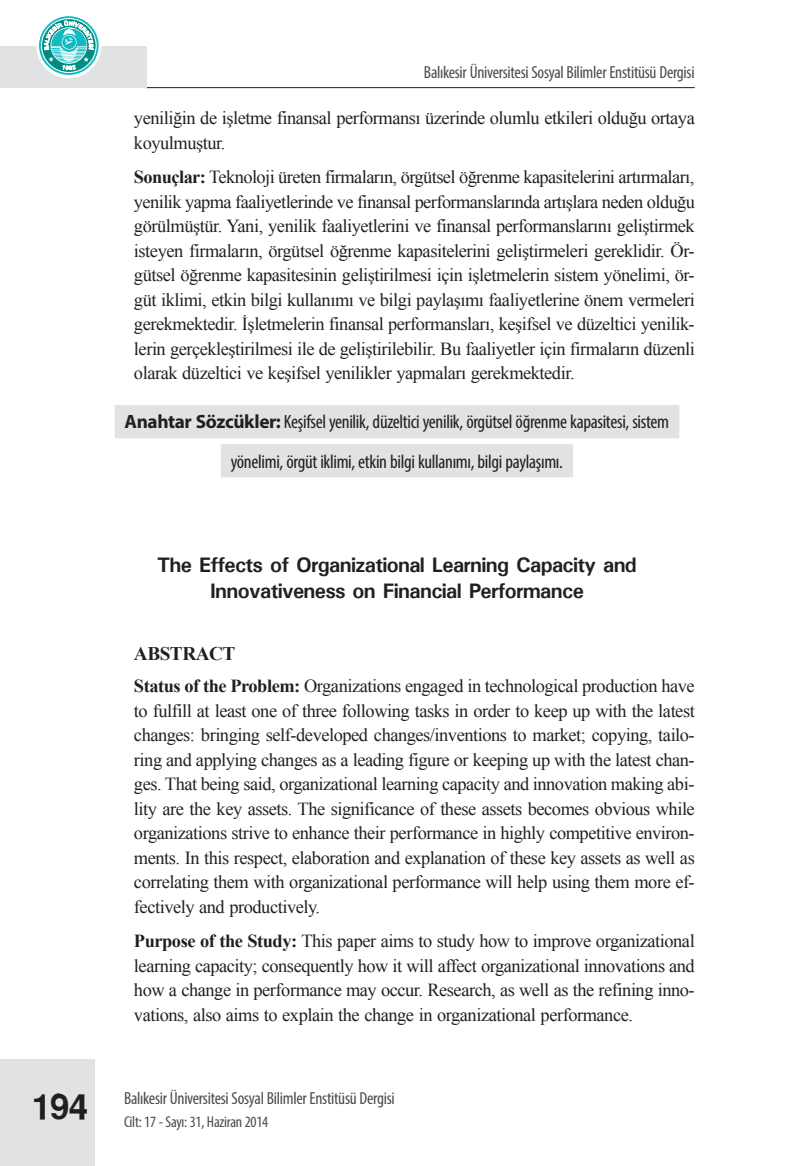
<style>
.page{position:relative;width:794px;height:1166px;background:#fff}
.page>*{position:absolute;margin:0;border:0;box-sizing:border-box;transform-origin:0 0}
.h1Eng{font:700 21px/25.4px "Univers";letter-spacing:-.035em;color:#231f20;text-align:center}
.AnahtarKeywords{font:condensed 19.25px "Myriad Pro";letter-spacing:-.015em;color:#231f20}
.t1{font:700 19.25px "Times New Roman";letter-spacing:-.025em;color:#231f20}
.ENGoz{font:18.38px/24.5px "Times New Roman";letter-spacing:-.025em;color:#231f20;text-align:justify}
.TRoz{font:18.38px/24.5px "Times New Roman";letter-spacing:-.025em;color:#231f20}
.NormalTR{font:condensed 17.5px "Myriad Pro";letter-spacing:-.015em;color:#4b4c4d}
.t2{font:condensed 15.75px "Myriad Pro";letter-spacing:-.015em;color:#4b4c4d}
.s1{font-weight:700}
.s2{font-weight:700;font-stretch:normal}
.s3{font-family:"Helvetica";font-weight:700;font-stretch:normal;font-size:35px;color:#231f20}
</style>
<div class="page">
<hr style="left:145px;top:87px;width:549px;height:1px;background:#231f20">
<div style="left:0;top:1059px;width:94px;height:107px;background:#e1e2e4"></div>
<div style="left:0;top:35px;width:147px;height:53px;background:#e1e2e4"></div>
<div style="left:0;top:0;width:147px;height:46px;background:#fff"></div>
<div style="left:36px;top:13px;width:65px;height:65px;border:6px solid #fff;border-radius:50%"></div>
<svg style="left:39px;top:16px;width:60px;height:59px"></svg>
<div style="left:115px;top:405px;width:564px;height:33px;background:#e1e2e4"></div>
<div style="left:221px;top:444px;width:352px;height:33px;background:#e1e2e4"></div>
<p class="NormalTR" style="left:424px;top:62px;width:272px">Balıkesir Üniversitesi Sosyal Bilimler Enstitüsü Dergisi</p>
<p class="TRoz" style="left:134px;top:106px;width:562px">yeniliğin de işletme finansal performansı üzerinde olumlu etkileri olduğu ortaya koyulmuştur.</p>
<p class="TRoz" style="left:134px;top:165px;width:562px;text-align:justify"><span class="s1">Sonuçlar:</span> Teknoloji üreten firmaların, örgütsel öğrenme kapasitelerini artırmaları, yenilik yapma faaliyetlerinde ve finansal performanslarında artışlara neden olduğu görülmüştür. Yani, yenilik faaliyetlerini ve finansal performanslarını geliştirmek isteyen firmaların, örgütsel öğrenme kapasitelerini geliştirmeleri gereklidir. Ör&shy;gütsel öğrenme kapasitesinin geliştirilmesi için işletmelerin sistem yönelimi, ör&shy;güt iklimi, etkin bilgi kullanımı ve bilgi paylaşımı faaliyetlerine önem vermeleri gerekmektedir. İşletmelerin finansal performansları, keşifsel ve düzeltici yenilik&shy;lerin gerçekleştirilmesi ile de geliştirilebilir. Bu faaliyetler için firmaların düzenli olarak düzeltici ve keşifsel yenilikler yapmaları gerekmektedir.</p>
<p class="AnahtarKeywords" style="left:125px;top:410px;width:546px"><span class="s2">Anahtar Sözcükler:</span> Keşifsel yenilik, düzeltici yenilik, örgütsel öğrenme kapasitesi, sistem</p>
<p class="AnahtarKeywords" style="left:231px;top:449px;width:333px">yönelimi, örgüt iklimi, etkin bilgi kullanımı, bilgi paylaşımı.</p>
<p class="h1Eng" style="left:157px;top:552px;width:481px">The Effects of Organizational Learning Capacity and<br>Innovativeness on Financial Performance</p>
<p class="t1" style="left:134px;top:640px;width:103px">ABSTRACT</p>
<p class="ENGoz" style="left:134px;top:673px;width:562px"><span class="s1">Status of the Problem:</span> Organizations engaged in technological production have to fulfill at least one of three following tasks in order to keep up with the latest changes: bringing self-developed changes/inventions to market; copying, tailo&shy;ring and applying changes as a leading figure or keeping up with the latest chan&shy;ges. That being said, organizational learning capacity and innovation making abi&shy;lity are the key assets. The significance of these assets becomes obvious while organizations strive to enhance their performance in highly competitive environ&shy;ments. In this respect, elaboration and explanation of these key assets as well as correlating them with organizational performance will help using them more ef&shy;fectively and productively.</p>
<p class="ENGoz" style="left:134px;top:928px;width:562px"><span class="s1">Purpose of the Study:</span> This paper aims to study how to improve organizational learning capacity; consequently how it will affect organizational innovations and how a change in performance may occur. Research, as well as the refining inno&shy;vations, also aims to explain the change in organizational performance.</p>
<p class="NormalTR" style="left:32px;top:1088px;width:364px"><span class="s3">194</span> Balıkesir Üniversitesi Sosyal Bilimler Enstitüsü Dergisi</p>
<p class="t2" style="left:124px;top:1112px;width:146px">Cilt: 17 - Sayı: 31, Haziran 2014</p>
</div>
